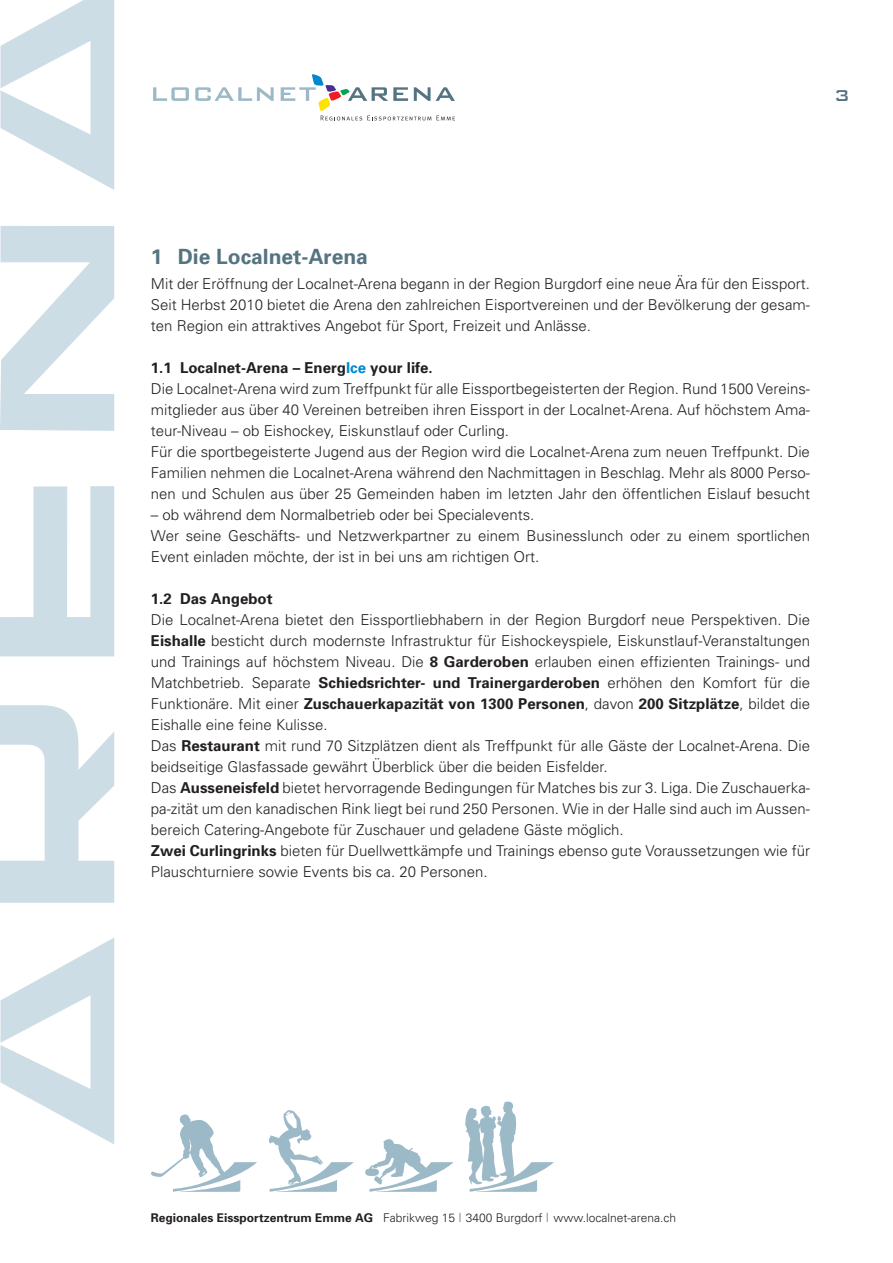
<style>
.page{position:relative;width:893px;height:1263px;background:#fff}
.page>*{position:absolute;margin:0;border:0;box-sizing:border-box;transform-origin:0 0}
.t1{font:700 21px "Univers";color:#557482}
.t2{font:500 21px "Bank Gothic BT";color:#557482}
.t3{font:300 15px/21px "Univers";color:#231f20}
.t4{font:700 15px "Univers";color:#231f20}
.t5{font:300 12px "Univers";color:#231f20}
.s1{font-weight:700}
.s2{font-weight:700;color:#0089cf}
.s3{font-family:"Verdana";font-weight:400;color:#939598}
</style>
<div class="page">
<svg style="left:0;top:226px;width:114px;height:677px"></svg>
<svg style="left:0;top:0;width:114px;height:190px"></svg>
<svg style="left:0;top:938px;width:114px;height:206px"></svg>
<svg style="left:153px;top:87px;width:36px;height:14px"></svg>
<svg style="left:195px;top:87px;width:79px;height:14px"></svg>
<svg style="left:281px;top:74px;width:174px;height:46px"></svg>
<svg style="left:151px;top:1114px;width:106px;height:78px"></svg>
<svg style="left:269px;top:1110px;width:85px;height:82px"></svg>
<svg style="left:365px;top:1139px;width:89px;height:53px"></svg>
<svg style="left:464px;top:1101px;width:90px;height:91px"></svg>
<h1 class="t2" style="left:834px;top:84px;width:18px">3</h1>
<h1 class="t1" style="left:151px;top:243px;width:218px">1 Die Localnet-Arena</h1>
<p class="t3" style="left:151px;top:273px;width:661px;text-align:justify">Mit der Eröffnung der Localnet-Arena begann in der Region Burgdorf eine neue Ära für den Eissport.<br>Seit Herbst 2010 bietet die Arena den zahlreichen Eisportvereinen und der Bevölkerung der gesam&shy;ten Region ein attraktives Angebot für Sport, Freizeit und Anlässe.</p>
<p class="t3" style="left:151px;top:357px;width:661px"><span class="s1">1.1 Localnet-Arena – Energ</span><span class="s2">Ice</span> <span class="s1">your life.<br></span>Die Localnet-Arena wird zum Treffpunkt für alle Eissportbegeisterten der Region. Rund 1500 Vereins&shy;mitglieder aus über 40 Vereinen betreiben ihren Eissport in der Localnet-Arena. Auf höchstem Ama&shy;teur-Niveau – ob Eishockey, Eiskunstlauf oder Curling.<br>Für die sportbegeisterte Jugend aus der Region wird die Localnet-Arena zum neuen Treffpunkt. Die Familien nehmen die Localnet-Arena während den Nachmittagen in Beschlag. Mehr als 8000 Perso&shy;nen und Schulen aus über 25 Gemeinden haben im letzten Jahr den öffentlichen Eislauf besucht</p>
<p class="t3" style="left:151px;top:504px;width:661px">– ob während dem Normalbetrieb oder bei Specialevents.<br>Wer seine Geschäfts- und Netzwerkpartner zu einem Businesslunch oder zu einem sportlichen<br>Event einladen möchte, der ist in bei uns am richtigen Ort.</p>
<p class="t4" style="left:151px;top:589px;width:123px">1.2 Das Angebot</p>
<p class="t3" style="left:151px;top:609px;width:661px">Die Localnet-Arena bietet den Eissportliebhabern in der Region Burgdorf neue Perspektiven. Die <span class="s1">Eishalle</span> besticht durch modernste Infrastruktur für Eishockeyspiele, Eiskunstlauf-Veranstaltungen und Trainings auf höchstem Niveau. Die <span class="s1">8 Garderoben</span> erlauben einen effizienten Trainings- und Matchbetrieb. Separate <span class="s1">Schiedsrichter- und Trainergarderoben</span> erhöhen den Komfort für die Funktionäre. Mit einer <span class="s1">Zuschauerkapazität von 1300 Personen</span>, davon <span class="s1">200 Sitzplätze</span>, bildet die Eishalle eine feine Kulisse.<br>Das <span class="s1">Restaurant</span> mit rund 70 Sitzplätzen dient als Treffpunkt für alle Gäste der Localnet-Arena. Die beidseitige Glasfassade gewährt Überblick über die beiden Eisfelder.<br>Das <span class="s1">Ausseneisfeld</span> bietet hervorragende Bedingungen für Matches bis zur 3. Liga. Die Zuschauerka&shy;pa-zität um den kanadischen Rink liegt bei rund 250 Personen. Wie in der Halle sind auch im Aussen&shy;bereich Catering-Angebote für Zuschauer und geladene Gäste möglich.<br><span class="s1">Zwei Curlingrinks</span> bieten für Duellwettkämpfe und Trainings ebenso gute Voraussetzungen wie für Plauschturniere sowie Events bis ca. 20 Personen.</p>
<p class="t5" style="left:151px;top:1210px;width:527px"><span class="s1">Regionales Eissportzentrum Emme AG</span> Fabrikweg 15 <span class="s3">l</span> 3400 Burgdorf <span class="s3">l</span> www.localnet-arena.ch</p>
</div>
